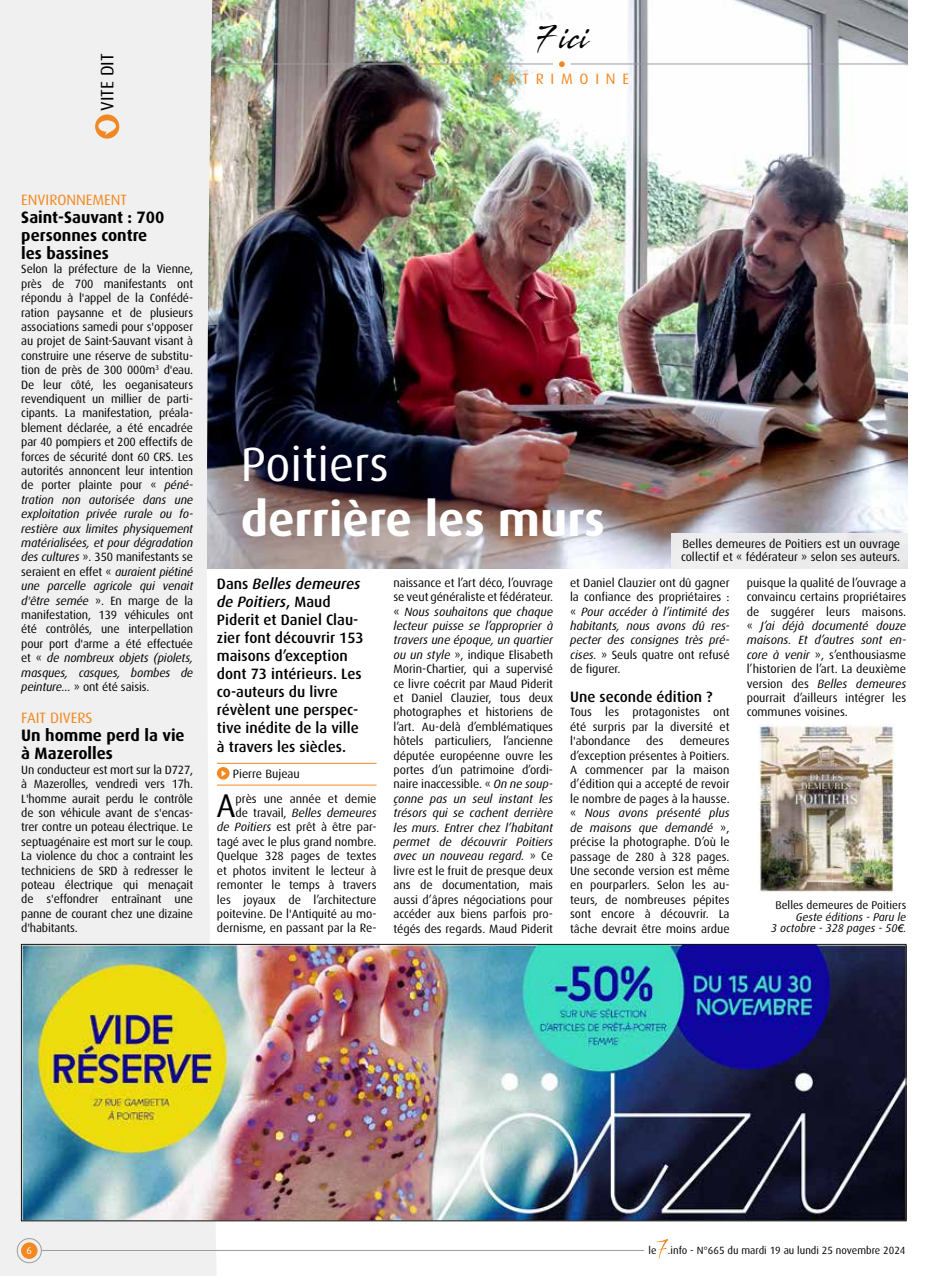
<style>
.page{position:relative;width:936px;height:1276px;background:#fff}
.page>*{position:absolute;margin:0;border:0;box-sizing:border-box;transform-origin:0 0}
.t1{font:700 48px "Dax";color:#fff}
.t2{font:48px "Dax";color:#fff}
.t3{font:33px "Dax";color:#000}
.t4{font:30px "Stingray";color:#000;scale:.74 1}
.t5{font:18px "Dax";color:#000}
.t6{font:700 16.5px/18px "Dax";color:#000}
.t7{font:500 15px/18px "Dax";color:#000}
.t8{font:15px "Dax";color:#f18821}
.t9{font:15px "Dax";letter-spacing:.45em;color:#f18821}
.t10{font:12px/14.4px "Dax";letter-spacing:-.005em;color:#000;text-align:justify}
.t11{font:italic 11.25px/11.2px "Dax";color:#000;text-align:right}
.t12{font:11.25px "Dax";color:#000}
.t13{font:10.5px "Dax";color:#000}
.t14{font:10.2px "Dax";color:#fff}
.s1{font-style:italic}
.s2{font-family:"Arial";font-size:10.5px}
</style>
<div class="page">
<img style="left:218px;top:0;width:689px;height:569px">
<div style="left:0;top:0;width:218px;height:1276px;background:#f0f0f0"></div>
<hr style="left:217px;top:763px;width:159px;height:1px;background:#f18825">
<svg style="left:217px;top:767px;width:12px;height:12px"></svg>
<hr style="left:217px;top:785px;width:159px;height:1px;background:#f18825">
<div style="left:671px;top:533px;width:236px;height:36px;background:#f0f0f0"></div>
<svg style="left:95px;top:114px;width:24px;height:25px"></svg>
<hr style="left:217px;top:64px;width:336px;height:1px;background:#9d9d9c">
<hr style="left:570px;top:64px;width:337px;height:1px;background:#9d9d9c">
<svg style="left:559px;top:61px;width:5px;height:6px"></svg>
<img style="left:23px;top:946px;width:881px;height:273px">
<div style="left:21px;top:1242px;width:17px;height:17px;background:#f18821;border-radius:50%"></div>
<div style="left:17px;top:1238px;width:25px;height:25px;border:1px solid #9d9d9c;border-radius:50%"></div>
<hr style="left:42px;top:1250px;width:602px;height:1px;background:#9d9d9c">
<svg style="left:656px;top:1239px;width:12px;height:19px"></svg>
<img style="left:758px;top:724px;width:136px;height:168px">
<h3 class="t5" style="left:97px;top:111px;width:59px;rotate:-90deg">VITE DIT</h3>
<h3 class="t4" style="left:535px;top:18px;width:74px">7 ici</h3>
<p class="t9" style="left:494px;top:71px;width:136px">PATRIMOINE</p>
<p class="t8" style="left:21px;top:191px;width:107px">ENVIRONNEMENT</p>
<h3 class="t6" style="left:21px;top:208px;width:145px">Saint-Sauvant : 700 personnes contre les bassines</h3>
<p class="t10" style="left:21px;top:262px;width:173px">Selon la préfecture de la Vienne, près de 700 manifestants ont répondu à l'appel de la Confédé&shy;ration paysanne et de plusieurs associations samedi pour s'opposer au projet de Saint-Sauvant visant à construire une réserve de substitu&shy;tion de près de 300 000m<sup>3</sup> d'eau.<br>De leur côté, les oeganisateurs revendiquent un millier de parti&shy;cipants. La manifestation, préala&shy;blement déclarée, a été encadrée par 40 pompiers et 200 effectifs de forces de sécurité dont 60 CRS. Les autorités annoncent leur intention de porter plainte pour « <span class="s1">péné&shy;tration non autorisée dans une exploitation privée rurale ou fo&shy;restière aux limites physiquement matérialisées, et pour dégradation des cultures</span> ». 350 manifestants se seraient en effet « <span class="s1">auraient piétiné une parcelle agricole qui venait d'être semée</span> ». En marge de la manifestation, 139 véhicules ont été contrôlés, une interpellation pour port d'arme a été effectuée et « <span class="s1">de nombreux objets (piolets, masques, casques, bombes de peinture...</span> » ont été saisis.</p>
<p class="t8" style="left:21px;top:710px;width:73px">FAIT DIVERS</p>
<h3 class="t6" style="left:21px;top:726px;width:165px">Un homme perd la vie à Mazerolles</h3>
<p class="t10" style="left:21px;top:762px;width:173px">Un conducteur est mort sur la D727, à Mazerolles, vendredi vers 17h.<br>L'homme aurait perdu le contrôle de son véhicule avant de s'encas&shy;trer contre un poteau électrique. Le septuagénaire est mort sur le coup.<br>La violence du choc a contraint les techniciens de SRD à redresser le poteau électrique qui menaçait de s'effondrer entraînant une panne de courant chez une dizaine d'habitants.</p>
<h1 class="t2" style="left:241px;top:438px;width:150px">Poitiers</h1>
<h1 class="t1" style="left:241px;top:492px;width:366px">derrière les murs</h1>
<p class="t10" style="left:681px;top:537px;width:221px;line-height:13.5px">Belles demeures de Poitiers est un ouvrage collectif et « fédérateur » selon ses auteurs.</p>
<p class="t7" style="left:217px;top:575px;width:148px">Dans <span class="s1">Belles demeures de Poitiers</span>, Maud<br>Piderit et Daniel Clau&shy;zier font découvrir 153 maisons d’exception dont 73 intérieurs. Les co-auteurs du livre révèlent une perspec&shy;tive inédite de la ville à travers les siècles.</p>
<p class="t10" style="left:233px;top:766px;width:68px">Pierre Bujeau</p>
<h2 class="t3" style="left:216px;top:787px;width:21px">A</h2>
<p class="t10" style="left:217px;top:791px;width:161px;text-align:right">près une année et demie<br>de travail, <span class="s1">Belles demeures<br>de Poitiers</span> est prêt à être par&shy;tagé avec le plus grand nombre.<br>Quelque 328 pages de textes et photos invitent le lecteur à remonter le temps à travers les joyaux de l’architecture poitevine. De l'Antiquité au mo&shy;dernisme, en passant par la Re-</p>
<p class="t10" style="left:393px;top:575px;width:161px">naissance et l’art déco, l’ouvrage se veut généraliste et fédérateur. « <span class="s1">Nous souhaitons que chaque lecteur puisse se l’approprier à travers une époque, un quartier ou un style</span> », indique Elisabeth Morin-Chartier, qui a supervisé ce livre coécrit par Maud Piderit et Daniel Clauzier, tous deux photographes et historiens de l’art. Au-delà d’emblématiques hôtels particuliers, l’ancienne députée européenne ouvre les portes d’un patrimoine d’ordi&shy;naire inaccessible. « <span class="s1">On ne soup&shy;çonne pas un seul instant les trésors qui se cachent derrière les murs. Entrer chez l’habitant permet de découvrir Poitiers avec un nouveau regard.</span> » Ce livre est le fruit de presque deux ans de documentation, mais aussi d’âpres négociations pour accéder aux biens parfois pro&shy;tégés des regards. Maud Piderit</p>
<p class="t10" style="left:570px;top:575px;width:161px">et Daniel Clauzier ont dû gagner la confiance des propriétaires : « <span class="s1">Pour accéder à l’intimité des habitants, nous avons dû res&shy;pecter des consignes très pré&shy;cises.</span> » Seuls quatre ont refusé de figurer.</p>
<p class="t7" style="left:570px;top:688px;width:144px">Une seconde édition ?</p>
<p class="t10" style="left:570px;top:705px;width:161px">Tous les protagonistes ont été surpris par la diversité et l'abondance</p>
<p class="t10" style="left:570px;top:734px;width:161px;text-indent:110px">demeures d’exception présentes à Poitiers.<br>A commencer par la maison d’édition qui a accepté de revoir le nombre de pages à la hausse. « <span class="s1">Nous avons présenté plus de maisons que demandé</span> », précise la photographe. D’où le passage de 280 à 328 pages.<br>Une seconde version est même en pourparlers. Selon les au&shy;teurs, de nombreuses pépites sont encore à découvrir. La tâche devrait être moins ardue</p>
<p class="t10" style="left:646px;top:734px;width:19px">des</p>
<p class="t10" style="left:746px;top:575px;width:161px">puisque la qualité de l’ouvrage a convaincu certains propriétaires de suggérer leurs maisons. « <span class="s1">J’ai déjà documenté douze maisons. Et d’autres sont en&shy;core à venir</span> », s’enthousiasme l’historien de l’art. La deuxième version des <span class="s1">Belles demeures </span>pourrait d’ailleurs intégrer les communes voisines.</p>
<p class="t12" style="left:775px;top:899px;width:132px">Belles demeures de Poitiers</p>
<p class="t11" style="left:771px;top:911px;width:137px">Geste éditions - Paru le<br>3 octobre - 328 pages - 50<span class="s2">€</span>.</p>
<p class="t14" style="left:27px;top:1245px;width:7px">6</p>
<p class="t13" style="left:648px;top:1244px;width:258px">le .info - N°665 du mardi 19 au lundi 25 novembre 2024</p>
</div>
